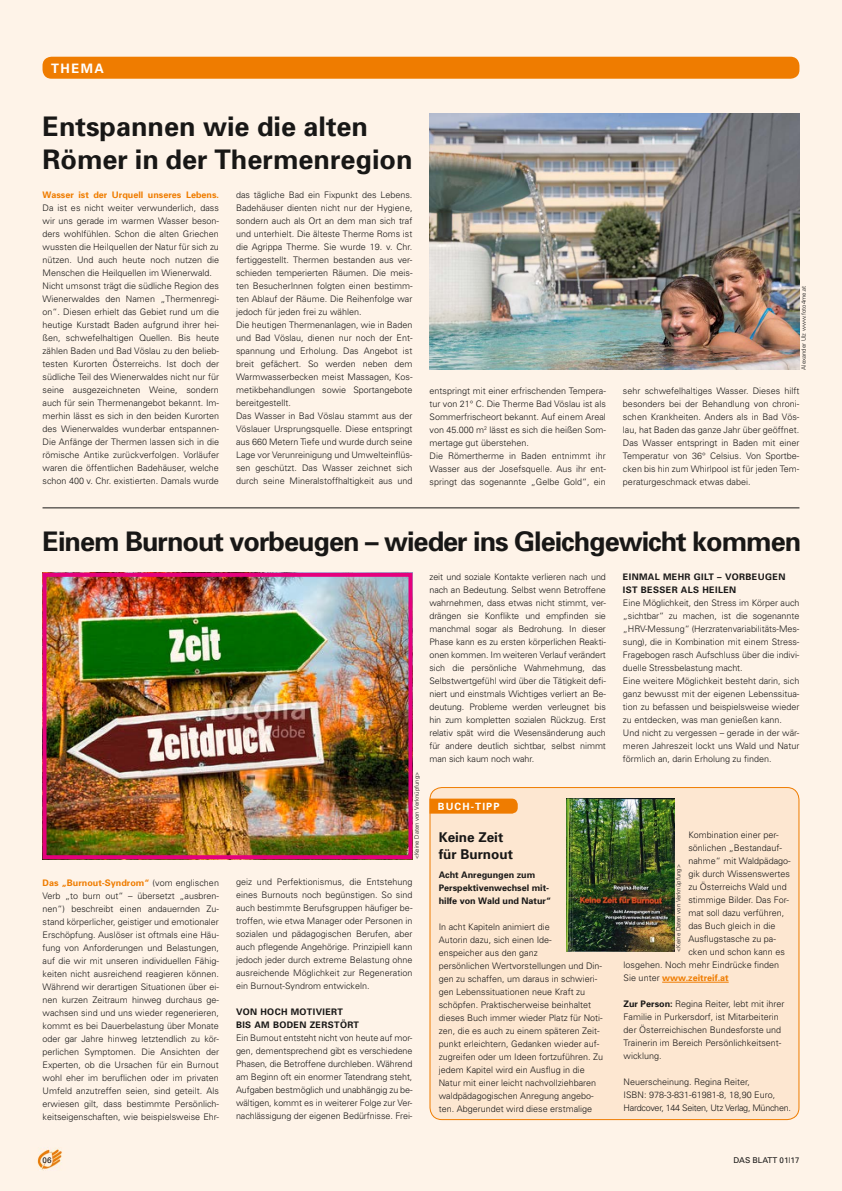
<style>
.page{position:relative;width:842px;height:1191px;background:#fef3e8}
.page>*{position:absolute;margin:0;border:0;box-sizing:border-box;transform-origin:0 0}
.t1{font:700 27px "Univers";letter-spacing:-.035em;color:#181716}
.t2{font:700 27px/33px "Univers";color:#181716}
.t3{font:700 13.5px/16.8px "Univers";color:#181716}
.t4{font:700 13px "Univers";color:#fff}
.t5{font:700 10px "Univers";letter-spacing:.11em;color:#fff}
.t6{font:300 9px/13px "Univers";color:#181716}
.t7{font:700 9px/13px "Univers";letter-spacing:.04em;color:#181716}
.t8{font:700 9px/13px "Univers";color:#181716}
.t9{font:700 9px "Univers";color:#ef7c00}
.t10{font:8px "Univers";color:#181716}
.t11{font:300 6px "Univers";color:#181716}
.s1{font-weight:700;color:#ef7c00}
.s2{font-weight:300;color:#181716}
.s3{font-weight:700}
</style>
<div class="page">
<div style="left:43px;top:57px;width:756px;height:22px;background:#ef7c00;border-radius:9px"></div>
<img style="left:48px;top:578px;width:359px;height:276px">
<div style="left:43px;top:573px;width:369px;height:286px;border:4px solid #e5007d"></div>
<div style="left:430px;top:787px;width:369px;height:332px;background:#fde7d1;border-radius:12px"></div>
<div style="left:429px;top:787px;width:370px;height:333px;border:1px solid #ef7c00;border-radius:12px"></div>
<svg style="left:429px;top:798px;width:89px;height:15px"></svg>
<hr style="left:662px;top:982px;width:67px;height:1px;background:#ef7c00">
<img style="left:566px;top:798px;width:108px;height:153px">
<hr style="left:43px;top:507px;width:756px;height:1px;background:#181716">
<img style="left:429px;top:113px;width:370px;height:257px">
<img style="left:37px;top:1147px;width:25px;height:23px">
<h3 class="t4" style="left:51px;top:60px;width:54px">Thema</h3>
<h1 class="t2" style="left:43px;top:109px;width:371px">Entspannen wie die alten<br>Römer in der Thermenregion</h1>
<p class="t9" style="left:43px;top:189px;width:178px">Wasser ist der Urquell unseres Lebens.</p>
<p class="t6" style="left:43px;top:201px;width:178px">Da ist es nicht weiter verwunderlich, dass wir uns gerade im warmen Wasser beson&shy;ders wohlfühlen. Schon die alten Griechen wussten die Heilquellen der Natur für sich zu nützen. Und auch heute noch nutzen die Menschen die Heilquellen im Wienerwald.<br>Nicht umsonst trägt die südliche Region des Wienerwaldes den Namen „Thermenregi&shy;on“. Diesen erhielt das Gebiet rund um die heutige Kurstadt Baden aufgrund ihrer hei&shy;ßen, schwefelhaltigen Quellen. Bis heute zählen Baden und Bad Vöslau zu den belieb&shy;testen Kurorten Österreichs. Ist doch der südliche Teil des Wienerwaldes nicht nur für seine ausgezeichneten Weine, sondern auch für sein Thermenangebot bekannt. Im&shy;merhin lässt es sich in den beiden Kurorten des Wienerwaldes wunderbar entspannen-Die Anfänge der Thermen lassen sich in die römische Antike zurückverfolgen. Vorläufer waren die öffentlichen Badehäuser, welche schon 400 v. Chr. existierten. Damals wurde</p>
<p class="t6" style="left:236px;top:188px;width:178px">das tägliche Bad ein Fixpunkt des Lebens.<br>Badehäuser dienten nicht nur der Hygiene, sondern auch als Ort an dem man sich traf und unterhielt. Die älteste Therme Roms ist die Agrippa Therme. Sie wurde 19. v. Chr. fertiggestellt. Thermen bestanden aus ver&shy;schieden temperierten Räumen. Die meis&shy;ten BesucherInnen folgten einen bestimm&shy;ten Ablauf der Räume. Die Reihenfolge war jedoch für jeden frei zu wählen.<br>Die heutigen Thermenanlagen, wie in Baden und Bad Vöslau, dienen nur noch der Ent&shy;spannung und Erholung. Das Angebot ist breit gefächert. So werden neben dem Warmwasserbecken meist Massagen, Kos&shy;metikbehandlungen sowie Sportangebote bereitgestellt.<br>Das Wasser in Bad Vöslau stammt aus der Vöslauer Ursprungsquelle. Diese entspringt aus 660 Metern Tiefe und wurde durch seine Lage vor Verunreinigung und Umwelteinflüs&shy;sen geschützt. Das Wasser zeichnet sich durch seine Mineralstoffhaltigkeit aus und</p>
<p class="t6" style="left:429px;top:383px;width:178px">entspringt mit einer erfrischenden Tempera&shy;tur von 21° C. Die Therme Bad Vöslau ist als Sommerfrischeort bekannt. Auf einem Areal von 45.000 m<sup>2</sup> lässt es sich die heißen Som&shy;mertage gut überstehen.<br>Die Römertherme in Baden entnimmt ihr Wasser aus der Josefsquelle. Aus ihr ent&shy;springt das sogenannte „Gelbe Gold“, ein</p>
<p class="t11" style="left:800px;top:370px;width:86px;rotate:-90deg">Alexander Ulz www.foto4me.at</p>
<p class="t6" style="left:623px;top:384px;width:178px;text-align:justify">sehr schwefelhaltiges Wasser. Dieses hilft besonders bei der Behandlung von chroni&shy;schen Krankheiten. Anders als in Bad Vös&shy;lau, hat Baden das ganze Jahr über geöffnet.<br>Das Wasser entspringt in Baden mit einer Temperatur von 36° Celsius. Von Sportbe&shy;cken bis hin zum Whirlpool ist für jeden Tem&shy;peraturgeschmack etwas dabei.</p>
<h1 class="t1" style="left:43px;top:524px;width:760px">Einem Burnout vorbeugen – wieder ins Gleichgewicht kommen</h1>
<p class="t11" style="left:413px;top:859px;width:89px;rotate:-90deg">&lt;Keine Daten von Verknüpfung&gt;</p>
<p class="t6" style="left:43px;top:875px;width:178px;text-align:justify"><span class="s1">Das „Burnout-Syndrom“</span> (vom englischen Verb „to burn out“ – übersetzt „ausbren&shy;nen“) beschreibt einen andauernden Zu&shy;stand körperlicher, geistiger und emotionaler Erschöpfung. Auslöser ist oftmals eine Häu&shy;fung von Anforderungen und Belastungen, auf die wir mit unseren individuellen Fähig&shy;keiten nicht ausreichend reagieren können.<br>Während wir derartigen Situationen über ei&shy;nen kurzen Zeitraum hinweg durchaus ge&shy;wachsen sind und uns wieder regenerieren, kommt es bei Dauerbelastung über Monate oder gar Jahre hinweg letztendlich zu kör&shy;perlichen Symptomen. Die Ansichten der Experten, ob die Ursachen für ein Burnout wohl eher im beruflichen oder im privaten Umfeld anzutreffen seien, sind geteilt. Als erwiesen gilt, dass bestimmte Persönlich&shy;keitseigenschaften, wie beispielsweise Ehr-</p>
<p class="t6" style="left:236px;top:875px;width:178px;text-align:justify">geiz und Perfektionismus, die Entstehung eines Burnouts noch begünstigen. So sind auch bestimmte Berufsgruppen häufiger be&shy;troffen, wie etwa Manager oder Personen in sozialen und pädagogischen Berufen, aber auch pflegende Angehörige. Prinzipiell kann jedoch jeder durch extreme Belastung ohne ausreichende Möglichkeit zur Regeneration ein Burnout-Syndrom entwickeln.</p>
<p class="t7" style="left:236px;top:1005px;width:118px">Von hoch motiviert<br>bis am Bode n zerstört</p>
<p class="t6" style="left:236px;top:1031px;width:178px;text-align:justify">Ein Burnout entsteht nicht von heute auf mor&shy;gen, dementsprechend gibt es verschiedene Phasen, die Betroffene durchleben. Während am Beginn oft ein enormer Tatendrang steht, Aufgaben bestmöglich und unabhängig zu be&shy;wältigen, kommt es in weiterer Folge zur Ver&shy;nachlässigung der eigenen Bedürfnisse. Frei-</p>
<p class="t6" style="left:429px;top:570px;width:178px;text-align:justify">zeit und soziale Kontakte verlieren nach und nach an Bedeutung. Selbst wenn Betroffene wahrnehmen, dass etwas nicht stimmt, ver&shy;drängen sie Konflikte und empfinden sie manchmal sogar als Bedrohung. In dieser Phase kann es zu ersten körperlichen Reakti&shy;onen kommen. Im weiteren Verlauf verändert sich die persönliche Wahrnehmung, das Selbstwertgefühl wird über die Tätigkeit defi&shy;niert und einstmals Wichtiges verliert an Be&shy;deutung. Probleme werden verleugnet bis hin zum kompletten sozialen Rückzug. Erst relativ spät wird die Wesensänderung auch für andere deutlich sichtbar, selbst nimmt man sich kaum noch wahr.</p>
<p class="t5" style="left:438px;top:800px;width:63px">buch-tipp</p>
<h2 class="t3" style="left:439px;top:828px;width:76px">Keine Zeit für Burnout</h2>
<p class="t8" style="left:439px;top:867px;width:114px">Acht Anregungen zum<br>Perspektivenwechsel mit&shy;hilfe von Wald und Natur“</p>
<p class="t6" style="left:439px;top:919px;width:166px">In acht Kapiteln animiert die<br>Autorin dazu, sich einen Ide-<br>enspeicher aus den ganz<br>persönlichen Wertvorstellungen und Din&shy;gen zu schaffen, um daraus in schwieri&shy;gen Lebenssituationen neue Kraft zu schöpfen. Praktischerweise beinhaltet dieses Buch immer wieder Platz für Noti&shy;zen, die es auch zu einem späteren Zeit&shy;punkt erleichtern, Gedanken wieder auf&shy;zugreifen oder um Ideen fortzuführen. Zu jedem Kapitel wird ein Ausflug in die Natur mit einer leicht nachvollziehbaren waldpädagogischen Anregung angebo&shy;ten. Abgerundet wird diese erstmalige</p>
<p class="t10" style="left:43px;top:1154px;width:10px">06</p>
<p class="t7" style="left:623px;top:570px;width:164px">Einmal mehr gilt – Vorbeugen ist besser als Heile n</p>
<p class="t6" style="left:623px;top:596px;width:178px">Eine Möglichkeit, den Stress im Körper auch „sichtbar“ zu machen, ist die sogenannte „HRV-Messung“ (Herzratenvariabilitäts-Mes&shy;sung), die in Kombination mit einem Stress-Fragebogen rasch Aufschluss über die indivi&shy;duelle Stressbelastung macht.<br>Eine weitere Möglichkeit besteht darin, sich ganz bewusst mit der eigenen Lebenssitua&shy;tion zu befassen und beispielsweise wieder zu entdecken, was man genießen kann.<br>Und nicht zu vergessen – gerade in der wär&shy;meren Jahreszeit lockt uns Wald und Natur förmlich an, darin Erholung zu finden.</p>
<p class="t6" style="left:688px;top:828px;width:92px">Kombination einer per-</p>
<p class="t6" style="left:688px;top:841px;width:95px">sönlichen „Bestandauf-</p>
<p class="t6" style="left:688px;top:854px;width:104px">nahme“ mit Waldpädago-</p>
<p class="t6" style="left:688px;top:867px;width:103px">gik durch Wissenswertes</p>
<p class="t6" style="left:688px;top:880px;width:100px">zu Österreichs Wald und</p>
<p class="t6" style="left:688px;top:893px;width:102px">stimmige Bilder. Das For-</p>
<p class="t6" style="left:688px;top:906px;width:98px">mat soll dazu verführen,</p>
<p class="t6" style="left:688px;top:919px;width:89px">das Buch gleich in die</p>
<p class="t6" style="left:688px;top:932px;width:89px">Ausflugstasche zu pa-</p>
<p class="t6" style="left:688px;top:945px;width:98px">cken und schon kann es</p>
<p class="t6" style="left:624px;top:958px;width:157px">losgehen. Noch mehr Eindrücke finden</p>
<p class="t9" style="left:624px;top:972px;width:107px"><span class="s2">Sie unter</span> www.zeitreif.at</p>
<p class="t6" style="left:624px;top:997px;width:162px"><span class="s3">Zur Person:</span> Regina Reiter, lebt mit ihrer Familie in Purkersdorf, ist Mitarbeiterin der Österreichischen Bundesforste und Trainerin im Bereich Persönlichkeitsent&shy;wicklung.</p>
<p class="t6" style="left:624px;top:1075px;width:169px">Neuerscheinung. Regina Reiter,<br>ISBN: 978-3-831-61981-8, 18,90 Euro,<br>Hardcover, 144 Seiten, Utz Verlag, München.</p>
<p class="t11" style="left:675px;top:951px;width:89px;rotate:-90deg">&lt;Keine Daten von Verknüpfung&gt;</p>
<p class="t10" style="left:733px;top:1154px;width:67px">DAS BLATT 01|17</p>
</div>
